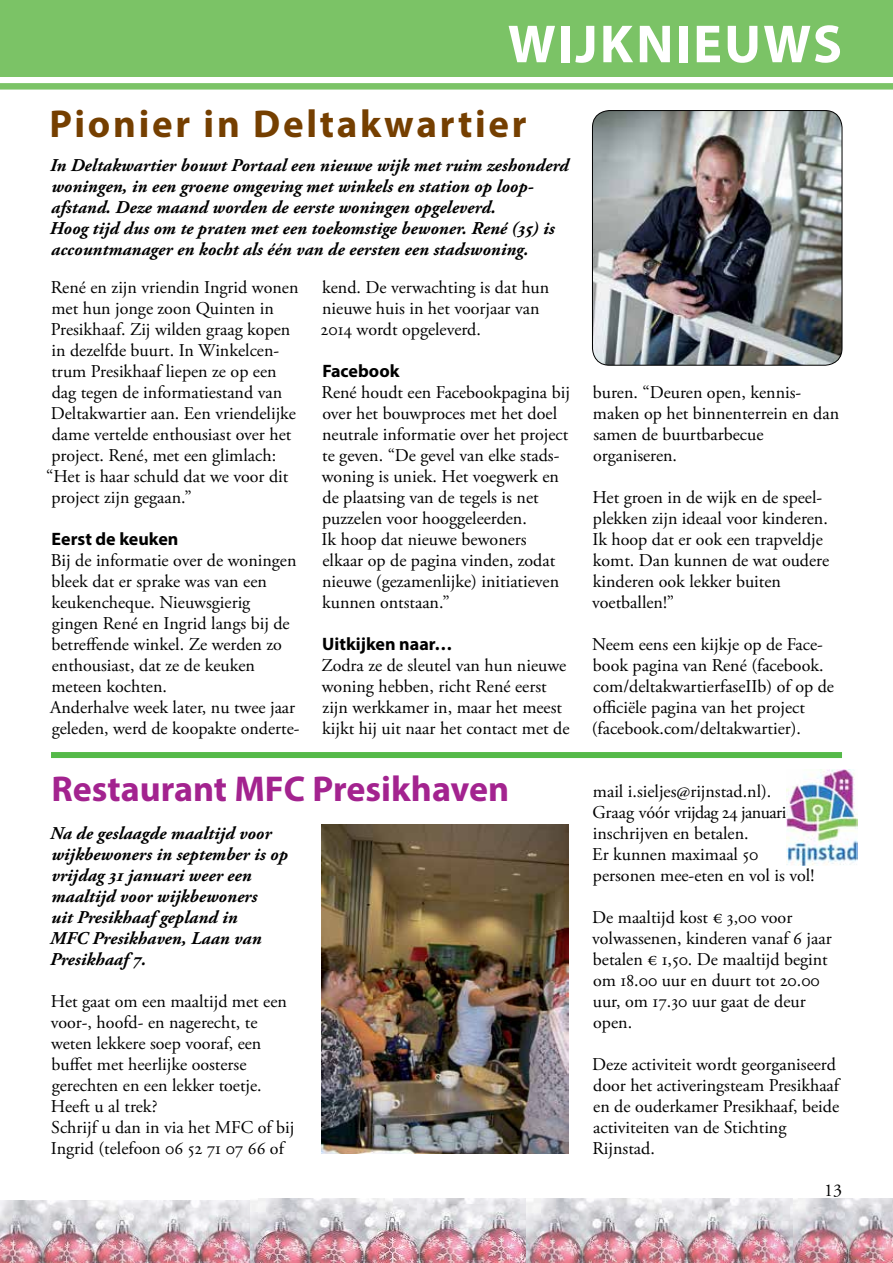
<style>
.page{position:relative;width:893px;height:1263px;background:#fff}
.page>*{position:absolute;margin:0;border:0;box-sizing:border-box;transform-origin:0 0}
.t1{font:700 54px "Myriad Pro";letter-spacing:.04em;color:#fff}
.t2{font:700 39px "Myriad Pro";letter-spacing:.07em;color:#753f00}
.t3{font:700 36px "Myriad Pro";color:#a3238f}
.t4{font:18px/21px "Adobe Garamond Pro";color:#000}
.t5{font:italic 700 18px/21px "Adobe Garamond Pro";letter-spacing:.005em;color:#000}
.t6{font:700 18px "Myriad Pro";color:#000}
</style>
<div class="page">
<div style="left:0;top:0;width:893px;height:76px;background:#7bc366"></div>
<img style="left:786px;top:770px;width:72px;height:96px">
<div style="left:0;top:83px;width:893px;height:6px;background:#7bc366"></div>
<img style="left:592px;top:111px;width:250px;height:254px">
<div style="left:592px;top:110px;width:250px;height:256px;border:1px solid #000;border-radius:17px"></div>
<div style="left:51px;top:752px;width:791px;height:6px;background:#54b948"></div>
<img style="left:322px;top:825px;width:246px;height:328px">
<img style="left:0;top:1200px;width:251px;height:63px">
<img style="left:251px;top:1198px;width:275px;height:65px">
<img style="left:526px;top:1198px;width:367px;height:65px">
<h1 class="t1" style="left:508px;top:9px;width:336px">WIJKNIEUWS</h1>
<h2 class="t2" style="left:49px;top:98px;width:479px">Pionier in Deltakwartier</h2>
<p class="t5" style="left:50px;top:156px;width:520px">In Deltakwartier bouwt Portaal een nieuwe wijk met ruim zeshonderd woningen, in een groene omgeving met winkels en station op loop&shy;afstand. Deze maand worden de eerste woningen opgeleverd.<br>Hoog tijd dus om te praten met een toekomstige bewoner. René (35) is accountmanager en kocht als één van de eersten een stadswoning.</p>
<p class="t4" style="left:51px;top:277px;width:249px">René en zijn vriendin Ingrid wonen</p>
<p class="t4" style="left:51px;top:298px;width:224px">met hun jonge zoon Quinten in</p>
<p class="t4" style="left:51px;top:319px;width:241px">Presikhaaf. Zij wilden graag kopen</p>
<p class="t4" style="left:51px;top:340px;width:229px">in dezelfde buurt. In Winkelcen-</p>
<p class="t4" style="left:51px;top:361px;width:227px">trum Presikhaaf liepen ze op een</p>
<p class="t4" style="left:52px;top:382px;width:232px">dag tegen de informatiestand van</p>
<p class="t4" style="left:51px;top:403px;width:247px">Deltakwartier aan. Een vriendelijke</p>
<p class="t4" style="left:52px;top:425px;width:241px">dame vertelde enthousiast over het</p>
<p class="t4" style="left:51px;top:446px;width:226px">project. René, met een glimlach:</p>
<p class="t4" style="left:46px;top:467px;width:244px">“Het is haar schuld dat we voor dit</p>
<p class="t4" style="left:51px;top:488px;width:142px">project zijn gegaan.”</p>
<p class="t6" style="left:52px;top:527px;width:128px">Eerst de keuken</p>
<p class="t4" style="left:50px;top:551px;width:251px">Bij de informatie over de woningen bleek dat er sprake was van een keukencheque. Nieuwsgierig gingen René en Ingrid langs bij de betreffende winkel. Ze werden zo enthousiast, dat ze de keuken meteen kochten.<br>Anderhalve week later, nu twee jaar geleden, werd de koopakte onderte-</p>
<p class="t4" style="left:321px;top:278px;width:230px">kend. De verwachting is dat hun nieuwe huis in het voorjaar van<br>2014 wordt opgeleverd.</p>
<p class="t6" style="left:322px;top:359px;width:79px">Facebook</p>
<p class="t4" style="left:322px;top:383px;width:250px">René houdt een Facebookpagina bij over het bouwproces met het doel neutrale informatie over het project te geven. “De gevel van elke stads&shy;woning is uniek. Het voegwerk en de plaatsing van de tegels is net puzzelen voor hooggeleerden.<br>Ik hoop dat nieuwe bewoners elkaar op de pagina vinden, zodat nieuwe (gezamenlijke) initiatieven kunnen ontstaan.”</p>
<p class="t6" style="left:322px;top:632px;width:132px">Uitkijken naar…</p>
<p class="t4" style="left:321px;top:656px;width:250px">Zodra ze de sleutel van hun nieuwe woning hebben, richt René eerst zijn werkkamer in, maar het meest kijkt hij uit naar het contact met de</p>
<h3 class="t3" style="left:52px;top:765px;width:459px">Restaurant MFC Presikhaven</h3>
<p class="t5" style="left:50px;top:823px;width:239px">Na de geslaagde maaltijd voor wijkbewoners in september is op vrijdag 31 januari weer een maaltijd voor wijkbewoners<br>uit Presikhaaf gepland in<br>MFC Presikhaven, Laan van<br>Presikhaaf 7.</p>
<p class="t4" style="left:51px;top:991px;width:245px">Het gaat om een maaltijd met een voor-, hoofd- en nagerecht, te weten lekkere soep vooraf, een buffet met heerlijke oosterse gerechten en een lekker toetje.<br>Heeft u al trek?<br>Schrijf u dan in via het MFC of bij<br>Ingrid (telefoon 06 52 71 07 66 of</p>
<p class="t4" style="left:593px;top:383px;width:248px">buren. “Deuren open, kennis&shy;maken op het binnenterrein en dan samen de buurtbarbecue organiseren.</p>
<p class="t4" style="left:592px;top:488px;width:238px">Het groen in de wijk en de speel&shy;plekken zijn ideaal voor kinderen.<br>Ik hoop dat er ook een trapveldje komt. Dan kunnen de wat oudere kinderen ook lekker buiten voetballen!”</p>
<p class="t4" style="left:592px;top:635px;width:244px">Neem eens een kijkje op de Face&shy;book pagina van René (facebook. com/deltakwartierfaseIIb) of op de officiële pagina van het project (facebook.com/deltakwartier).</p>
<p class="t4" style="left:592px;top:782px;width:224px">mail i.sieljes@rijnstad.nl).<br>Graag vóór vrijdag 24 januari inschrijven en betalen.<br>Er kunnen maximaal 50 personen mee-eten en vol is vol!</p>
<p class="t4" style="left:592px;top:908px;width:241px">De maaltijd kost € 3,00 voor volwassenen, kinderen vanaf 6 jaar betalen € 1,50. De maaltijd begint om 18.00 uur en duurt tot 20.00 uur, om 17.30 uur gaat de deur open.</p>
<p class="t4" style="left:592px;top:1055px;width:248px">Deze activiteit wordt georganiseerd door het activeringsteam Presikhaaf en de ouderkamer Presikhaaf, beide activiteiten van de Stichting<br>Rijnstad.</p>
<p class="t4" style="left:824px;top:1180px;width:19px">13</p>
</div>
